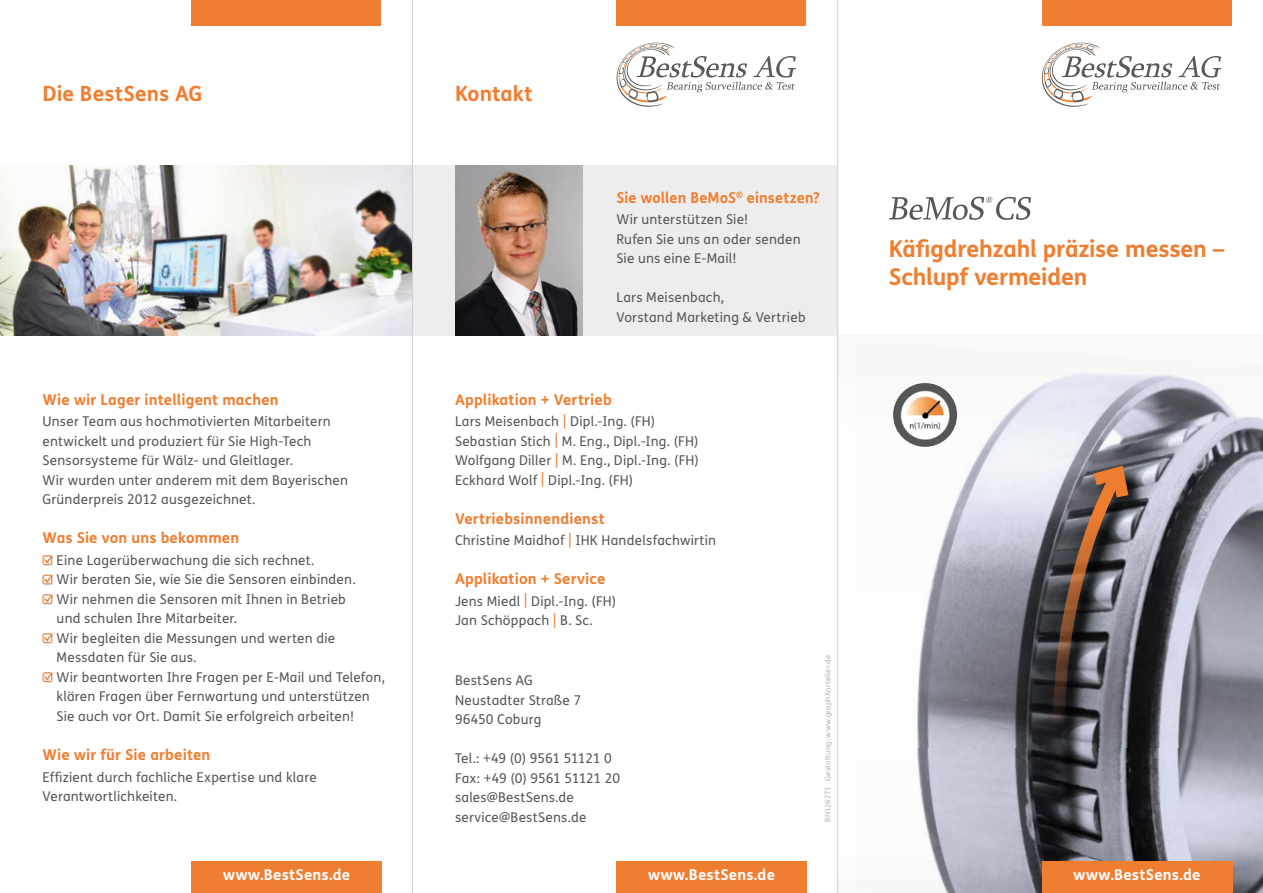
<style>
.page{position:relative;width:1263px;height:893px;background:#fff}
.page>*{position:absolute;margin:0;border:0;box-sizing:border-box;transform-origin:0 0}
.t1{font:700 23.25px/27.9px "FS Me";letter-spacing:-.01em;color:#f07e31}
.t2{font:700 21px "FS Me";letter-spacing:.005em;color:#f07e31}
._13134_BSE_Subhead{font:700 15px "FS Me";letter-spacing:.01em;color:#f07e31}
.t3{font:700 15px "FS Me";letter-spacing:.01em;color:#fff}
.t4{font:13.5px/19.5px "FS Me";letter-spacing:.015em;color:#575756}
.t5{font:13.5px "FS Me";letter-spacing:-.025em;color:#575756}
.t6{font:13.5px "FS Me";letter-spacing:-.015em;color:#575756}
.t7{font:7.5px "FS Me";letter-spacing:.03em;color:#b3b2b2}
.s1{color:#f07e31}
</style>
<div class="page">
<img style="left:916px;top:614px;width:347px;height:135px">
<div style="left:1054px;top:468px;width:93px;height:378px;background:#000;opacity:.75"></div>
<svg style="left:1039px;top:614px;width:97px;height:135px;background:#57555b"></svg>
<svg style="left:838px;top:336px;width:425px;height:278px"></svg>
<div style="left:412px;top:166px;width:426px;height:170px;background:#ededed"></div>
<img style="left:0;top:166px;width:412px;height:170px">
<svg style="left:1042px;top:43px;width:179px;height:64px"></svg>
<svg style="left:617px;top:43px;width:179px;height:64px"></svg>
<div style="left:1042px;top:0;width:190px;height:25px;background:#f07e31"></div>
<div style="left:616px;top:0;width:190px;height:25px;background:#f07e31"></div>
<div style="left:192px;top:0;width:189px;height:25px;background:#f07e31"></div>
<div style="left:616px;top:861px;width:191px;height:32px;background:#f07e31"></div>
<div style="left:192px;top:861px;width:190px;height:32px;background:#f07e31"></div>
<img style="left:455px;top:166px;width:128px;height:170px">
<svg style="left:889px;top:197px;width:142px;height:23px"></svg>
<svg style="left:838px;top:749px;width:425px;height:144px"></svg>
<div style="left:1042px;top:861px;width:190px;height:32px;background:#f07e31"></div>
<img style="left:893px;top:383px;width:64px;height:64px;border-radius:32px">
<div style="left:43px;top:555px;width:10px;height:11px;background:#f5dac8"></div>
<div style="left:43px;top:555px;width:9px;height:10px;border:1px solid #f07e31;border-radius:2px"></div>
<div style="left:44px;top:556px;width:10px;height:8px;background:#575755;opacity:.25"></div>
<svg style="left:44px;top:555px;width:9px;height:8px"></svg>
<div style="left:43px;top:575px;width:10px;height:10px;background:#f2a977"></div>
<div style="left:43px;top:575px;width:9px;height:9px;border:1px solid #f07e31;border-radius:2px"></div>
<svg style="left:44px;top:575px;width:9px;height:8px"></svg>
<div style="left:43px;top:594px;width:10px;height:11px;background:#f5dac8"></div>
<div style="left:43px;top:594px;width:9px;height:10px;border:1px solid #f07e31;border-radius:2px"></div>
<div style="left:44px;top:595px;width:10px;height:8px;background:#575755;opacity:.25"></div>
<svg style="left:44px;top:594px;width:9px;height:8px"></svg>
<div style="left:43px;top:633px;width:10px;height:11px;background:#f5dac7"></div>
<div style="left:43px;top:633px;width:9px;height:10px;border:1px solid #f07e31;border-radius:2px"></div>
<div style="left:44px;top:634px;width:10px;height:8px;background:#575755;opacity:.25"></div>
<svg style="left:44px;top:633px;width:9px;height:8px"></svg>
<div style="left:43px;top:672px;width:10px;height:11px;background:#f5dac7"></div>
<div style="left:43px;top:672px;width:9px;height:10px;border:1px solid #f07e31;border-radius:2px"></div>
<div style="left:44px;top:673px;width:10px;height:8px;background:#575755;opacity:.25"></div>
<svg style="left:44px;top:672px;width:9px;height:8px"></svg>
<hr style="left:412px;top:0;width:1px;height:893px;background:#d0d0d0">
<hr style="left:837px;top:0;width:1px;height:893px;background:#d0d0d0">
<p class="t2" style="left:43px;top:77px;width:161px">Die BestSens AG</p>
<p class="t2" style="left:455px;top:77px;width:79px">Kontakt</p>
<p class="_13134_BSE_Subhead" style="left:616px;top:186px;width:205px">Sie wollen BeMoS<sup>®</sup> einsetzen?</p>
<p class="t4" style="left:616px;top:209px;width:133px">Wir unterstützen Sie!</p>
<p class="t4" style="left:616px;top:229px;width:186px">Rufen Sie uns an oder senden<br>Sie uns eine E-Mail!</p>
<p class="t4" style="left:616px;top:287px;width:191px">Lars Meisenbach,<br>Vorstand Marketing &amp; Vertrieb</p>
<p class="_13134_BSE_Subhead" style="left:43px;top:388px;width:238px">Wie wir Lager intelligent machen</p>
<p class="t4" style="left:43px;top:411px;width:290px">Unser Team aus hochmotivierten Mitarbeitern entwickelt und produziert für Sie High-Tech<br>Sensorsysteme für Wälz- und Gleitlager.</p>
<p class="t4" style="left:43px;top:470px;width:307px">Wir wurden unter anderem mit dem Bayerischen<br>Gründerpreis 2012 ausgezeichnet.</p>
<p class="_13134_BSE_Subhead" style="left:43px;top:526px;width:198px">Was Sie von uns bekommen</p>
<p class="t4" style="left:57px;top:550px;width:259px">Eine Lagerüberwachung die sich rechnet.</p>
<p class="t4" style="left:57px;top:570px;width:300px">Wir beraten Sie, wie Sie die Sensoren einbinden.</p>
<p class="t4" style="left:57px;top:589px;width:291px">Wir nehmen die Sensoren mit Ihnen in Betrieb und schulen Ihre Mitarbeiter.</p>
<p class="t4" style="left:57px;top:628px;width:280px">Wir begleiten die Messungen und werten die<br>Messdaten für Sie aus.</p>
<p class="t4" style="left:57px;top:667px;width:330px">Wir beantworten Ihre Fragen per E-Mail und Telefon, klären Fragen über Fernwartung und unterstützen<br>Sie auch vor Ort. Damit Sie erfolgreich arbeiten!</p>
<p class="_13134_BSE_Subhead" style="left:43px;top:743px;width:169px">Wie wir für Sie arbeiten</p>
<p class="t4" style="left:43px;top:767px;width:276px">Effizient durch fachliche Expertise und klare<br>Verantwortlichkeiten.</p>
<p class="_13134_BSE_Subhead" style="left:455px;top:388px;width:158px">Applikation + Vertrieb</p>
<p class="t4" style="left:455px;top:411px;width:202px">Lars Meisenbach <span class="s1">|</span> Dipl.-Ing. (FH)</p>
<p class="t4" style="left:455px;top:431px;width:245px">Sebastian Stich <span class="s1">|</span> M. Eng., Dipl.-Ing. (FH)</p>
<p class="t4" style="left:455px;top:450px;width:245px">Wolfgang Diller <span class="s1">|</span> M. Eng., Dipl.-Ing. (FH)</p>
<p class="t4" style="left:455px;top:470px;width:180px">Eckhard Wolf <span class="s1">|</span> Dipl.-Ing. (FH)</p>
<p class="_13134_BSE_Subhead" style="left:455px;top:507px;width:151px">Vertriebsinnendienst</p>
<p class="t4" style="left:455px;top:531px;width:263px">Christine Maidhof <span class="s1">|</span> IHK Handelsfachwirtin</p>
<p class="_13134_BSE_Subhead" style="left:455px;top:567px;width:152px">Applikation + Service</p>
<p class="t4" style="left:455px;top:591px;width:163px">Jens Miedl <span class="s1">|</span> Dipl.-Ing. (FH)</p>
<p class="t4" style="left:455px;top:611px;width:139px">Jan Schöppach <span class="s1">|</span> B. Sc.</p>
<p class="t4" style="left:455px;top:671px;width:79px">BestSens AG</p>
<p class="t4" style="left:455px;top:690px;width:128px">Neustadter Straße 7</p>
<p class="t4" style="left:455px;top:710px;width:88px">96450 Coburg</p>
<p class="t5" style="left:455px;top:749px;width:158px">Tel.: +49 (0) 9561 51121 0</p>
<p class="t6" style="left:455px;top:769px;width:167px">Fax: +49 (0) 9561 51121 20</p>
<p class="t4" style="left:455px;top:788px;width:120px">sales@BestSens.de</p>
<p class="t4" style="left:455px;top:807px;width:133px">service@BestSens.de</p>
<p class="t3" style="left:223px;top:863px;width:128px">www.BestSens.de</p>
<p class="t3" style="left:648px;top:863px;width:128px">www.BestSens.de</p>
<p class="t7" style="left:823px;top:822px;width:168px;rotate:-90deg">BN126271 Gestaltung: www.graphXartelier.de</p>
<p class="t1" style="left:889px;top:233px;width:337px">Käfigdrehzahl präzise messen –<br>Schlupf vermeiden</p>
<p class="t3" style="left:1073px;top:863px;width:128px">www.BestSens.de</p>
</div>
